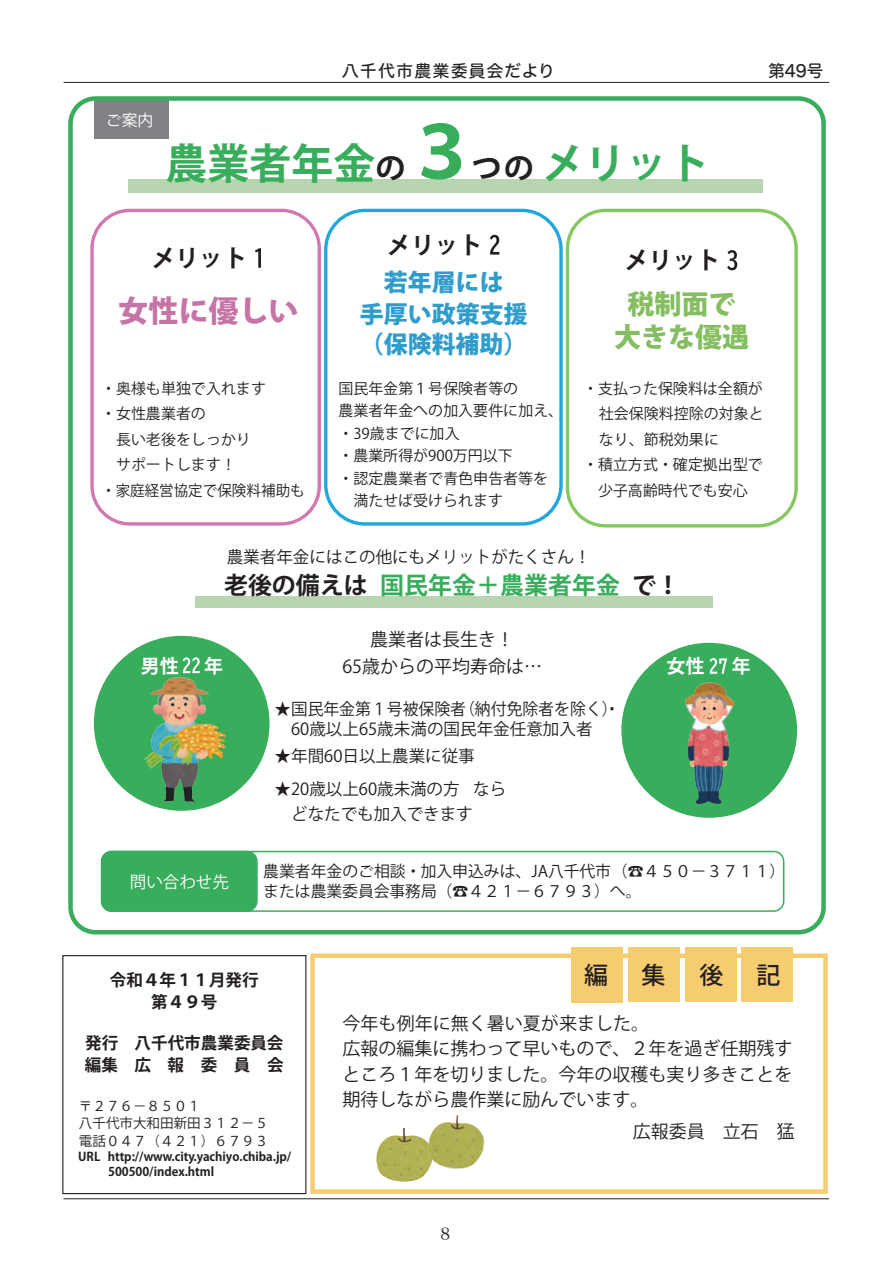
<style>
.page{position:relative;width:893px;height:1263px;background:#fff}
.page>*{position:absolute;margin:0;border:0;box-sizing:border-box;transform-origin:0 0}
.t1{font:700 72px "Koz Go Pro";color:#38ad5b}
.t2{font:700 42px "Koz Go Pro";color:#38ad5b}
.t3{font:800 30.15px "Koz Go Pro";color:#c674a6}
.t4{font:700 30px "Koz Go Pro";color:#231f20}
.t5{font:800 27px/33.2px "Koz Go Pro";color:#85bd61;text-align:center}
.t6{font:700 24px "Koz Go Pro";color:#231f20}
.t7{font:800 24px/30.8px "Koz Go Pro";color:#2e9ccc;text-align:center}
.t8{font:700 24px "Koz Go Pro";color:#38ad5b}
.t9{font:500 24px "Koz Go Pro";color:#231f20}
.t10{font:700 19.05px "Koz Go Pro";color:#fff}
.t11{font:18px/25.5px "Koz Go Pro";color:#231f20;text-align:center}
.t12{font:16.65px "Koz Go Pro";color:#231f20}
.t13{font:16.5px/32.4px "Koz Go Pro";color:#231f20}
.t14{font:700 16.5px/21.5px "Koz Go Pro";color:#231f20;text-align:center}
.t15{font:16.5px "Hira Maru Std W5";letter-spacing:.1em;color:#231f20}
.t16{font:16.5px "Koz Go Pro";color:#231f20;scale:.96 1}
.t17{font:16.5px "Koz Go Pro";color:#fff}
.t18{font:16.5px "Hira Maru Std W5";letter-spacing:.08em;color:#231f20}
.t19{font:16.5px "Hira Min Pro W3";color:#231f20}
.t20{font:15.9px "Koz Go Pro";color:#231f20}
.t21{font:15.9px "Koz Go Pro";color:#fff}
.t22{font:15px/25.5px "Koz Go Pro";color:#231f20}
.t23{font:13.5px/17.5px "Koz Go Pro";color:#231f20}
.t24{font:700 12px "Koz Go Pro";color:#231f20}
.s1{font-size:30px;color:#231f20}
</style>
<div class="page">
<div style="left:94px;top:100px;width:75px;height:38px;background:#808285"></div>
<div style="left:68px;top:96px;width:758px;height:838px;border:4px solid #38ad5b;border-radius:25px"></div>
<div style="left:128px;top:180px;width:634px;height:13px;background:#b7d6b0"></div>
<div style="left:566px;top:209px;width:232px;height:318px;border:3px solid #87c762;border-radius:38px"></div>
<svg style="left:727px;top:250px;width:10px;height:20px"></svg>
<svg style="left:490px;top:235px;width:9px;height:20px"></svg>
<div style="left:324px;top:209px;width:239px;height:317px;border:3px solid #20a7de;border-radius:39px"></div>
<svg style="left:255px;top:248px;width:6px;height:20px"></svg>
<div style="left:90px;top:209px;width:231px;height:317px;border:3px solid #d278b1;border-radius:38px"></div>
<div style="left:102px;top:851px;width:155px;height:60px;background:#38ad5b;border-radius:10px"></div>
<div style="left:101px;top:851px;width:683px;height:61px;border:2px solid #38ad5b;border-radius:10px"></div>
<div style="left:195px;top:596px;width:517px;height:12px;background:#b7d6b0"></div>
<div style="left:62px;top:955px;width:244px;height:239px;border:1px solid #231f20"></div>
<div style="left:741px;top:947px;width:52px;height:54px;background:#f6cc70"></div>
<div style="left:685px;top:947px;width:52px;height:54px;background:#f6cc70"></div>
<div style="left:628px;top:947px;width:51px;height:54px;background:#f6cc70"></div>
<div style="left:310px;top:953px;width:518px;height:241px;border:4px solid #f6cc70"></div>
<div style="left:571px;top:947px;width:52px;height:55px;background:#f6cc70"></div>
<img style="left:632px;top:953px;width:47px;height:5px">
<img style="left:690px;top:953px;width:47px;height:5px">
<img style="left:747px;top:953px;width:47px;height:5px">
<img style="left:376px;top:1127px;width:49px;height:55px">
<img style="left:425px;top:1115px;width:60px;height:59px">
<div style="left:621px;top:643px;width:176px;height:175px;background:#38ad5b;border-radius:50%"></div>
<img style="left:657px;top:642px;width:103px;height:32px">
<svg style="left:710px;top:658px;width:17px;height:16px"></svg>
<img style="left:685px;top:682px;width:49px;height:122px">
<div style="left:94px;top:636px;width:176px;height:175px;background:#38ad5b;border-radius:50%"></div>
<svg style="left:183px;top:657px;width:17px;height:16px"></svg>
<img style="left:140px;top:673px;width:90px;height:132px">
<hr style="left:64px;top:82px;width:765px;height:1px;background:#231f20">
<hr style="left:64px;top:1198px;width:765px;height:1px;background:#231f20">
<p class="t21" style="left:106px;top:110px;width:49px">ご案内</p>
<p class="t15" style="left:342px;top:58px;width:214px">八千代市農業委員会だより</p>
<h2 class="t2" style="left:166px;top:136px;width:241px">農業者年金<span class="s1">の</span></h2>
<h1 class="t1" style="left:406px;top:106px;width:73px">３</h1>
<h3 class="t4" style="left:471px;top:148px;width:64px">つの</h3>
<h2 class="t2" style="left:542px;top:136px;width:169px">メリット</h2>
<p class="t18" style="left:768px;top:58px;width:57px">第49号</p>
<h3 class="t6" style="left:151px;top:243px;width:97px">メリット</h3>
<h3 class="t3" style="left:118px;top:291px;width:182px">女性に優しい</h3>
<h3 class="t6" style="left:387px;top:230px;width:97px">メリット</h3>
<h3 class="t7" style="left:360px;top:269px;width:169px">若年層には<br>手厚い政策支援（保険料補助(</h3>
<h3 class="t6" style="left:624px;top:245px;width:97px">メリット</h3>
<h3 class="t5" style="left:614px;top:290px;width:137px">税制面で大きな優遇</h3>
<p class="t22" style="left:101px;top:376px;width:166px">・奥様も単独で入れます・女性農業者の</p>
<p class="t22" style="left:116px;top:427px;width:136px">長い老後をしっかり</p>
<p class="t22" style="left:116px;top:453px;width:121px">サポートします!</p>
<p class="t22" style="left:101px;top:478px;width:205px">・家庭経営協定で保険料補助も</p>
<p class="t22" style="left:338px;top:376px;width:181px">国民年金第１号保険者等の</p>
<p class="t22" style="left:338px;top:398px;width:226px">農業者年金への加入要件に加え、</p>
<p class="t22" style="left:338px;top:421px;width:123px">・39歳までに加入</p>
<p class="t22" style="left:338px;top:443px;width:176px">・農業所得が900万円以下</p>
<p class="t22" style="left:338px;top:466px;width:211px">・認定農業者で青色申告者等を</p>
<p class="t22" style="left:353px;top:488px;width:151px">満たせば受けられます</p>
<p class="t22" style="left:583px;top:376px;width:181px">・支払った保険料は全額が</p>
<p class="t22" style="left:599px;top:402px;width:166px">社会保険料控除の対象と</p>
<p class="t22" style="left:599px;top:427px;width:121px">なり、節税効果に</p>
<p class="t22" style="left:583px;top:453px;width:181px">・積立方式・確定拠出型で</p>
<p class="t22" style="left:598px;top:478px;width:151px">少子高齢時代でも安心</p>
<p class="t10" style="left:141px;top:653px;width:40px">男性</p>
<p class="t12" style="left:227px;top:546px;width:365px">農業者年金にはこの他にもメリットがたくさん!</p>
<h3 class="t6" style="left:224px;top:570px;width:145px">老後の備えは</h3>
<h3 class="t8" style="left:380px;top:570px;width:241px">国民年金＋農業者年金</h3>
<p class="t10" style="left:204px;top:653px;width:21px">年</p>
<p class="t11" style="left:342px;top:627px;width:201px;line-height:27px">農業者は長生き!<br>65歳からの平均寿命は...</p>
<p class="t13" style="left:275px;top:699px;width:320px;line-height:19.8px">★国民年金第１号被保険者<br>　60歳以上65歳未満の国民年金任意加入者</p>
<p class="t16" style="left:459px;top:698px;width:169px">（納付免除者を除く・(</p>
<p class="t13" style="left:473px;top:740px;width:35px;text-indent:-199px">★年間60日以上農業に従事<br>なら</p>
<p class="t13" style="left:291px;top:776px;width:183px;line-height:25.7px;text-indent:-17px">★20歳以上60歳未満の方どなたでも加入できます</p>
<h3 class="t6" style="left:632px;top:570px;width:49px">で!</h3>
<p class="t10" style="left:666px;top:654px;width:40px">女性</p>
<p class="t10" style="left:732px;top:654px;width:21px">年</p>
<p class="t17" style="left:130px;top:871px;width:101px">問い合わせ先</p>
<p class="t20" style="left:263px;top:861px;width:524px">農業者年金のご相談・加入申込みは、JA八千代市)☎４５０－３７１１(</p>
<p class="t20" style="left:263px;top:881px;width:380px">または農業委員会事務局（☎４２１－６７９３）へ。</p>
<p class="t14" style="left:110px;top:970px;width:150px">令和４年１１月発行第４９号</p>
<p class="t14" style="left:135px;top:1033px;width:150px">八千代市農業委員会</p>
<p class="t14" style="left:85px;top:1033px;width:35px">発行</p>
<p class="t14" style="left:85px;top:1055px;width:35px">編集</p>
<p class="t23" style="left:79px;top:1097px;width:191px">〒２７６－８５０１<br>八千代市大和田新田３１２－５電話０４７)４２１(６７９３</p>
<p class="t24" style="left:108px;top:1149px;width:185px">http://www.city.yachiyo.chiba j p. /</p>
<p class="t14" style="left:267px;top:1055px;width:18px">会</p>
<p class="t14" style="left:134px;top:1055px;width:18px">広</p>
<p class="t14" style="left:168px;top:1055px;width:18px">報</p>
<p class="t14" style="left:201px;top:1055px;width:18px">委</p>
<p class="t14" style="left:234px;top:1055px;width:18px">員</p>
<p class="t24" style="left:78px;top:1149px;width:24px">URL</p>
<p class="t24" style="left:108px;top:1164px;width:108px">500500/index.html</p>
<h3 class="t9" style="left:641px;top:960px;width:25px">集</h3>
<h3 class="t9" style="left:699px;top:960px;width:25px">後</h3>
<h3 class="t9" style="left:584px;top:960px;width:25px">編</h3>
<p class="t11" style="left:343px;top:1011px;width:451px;text-align:left">今年も例年に無く暑い夏が来ました。<br>広報の編集に携わって早いもので、２年を過ぎ任期残すところ１年を切りました。今年の収穫も実り多きことを期待しながら農作業に励んでいます。</p>
<p class="t11" style="left:777px;top:1119px;width:19px">猛</p>
<h3 class="t9" style="left:756px;top:960px;width:25px">記</h3>
<p class="t11" style="left:633px;top:1119px;width:73px">広報委員</p>
<p class="t11" style="left:723px;top:1119px;width:37px">立石</p>
<p class="t19" style="left:440px;top:1220px;width:11px">8</p>
</div>
